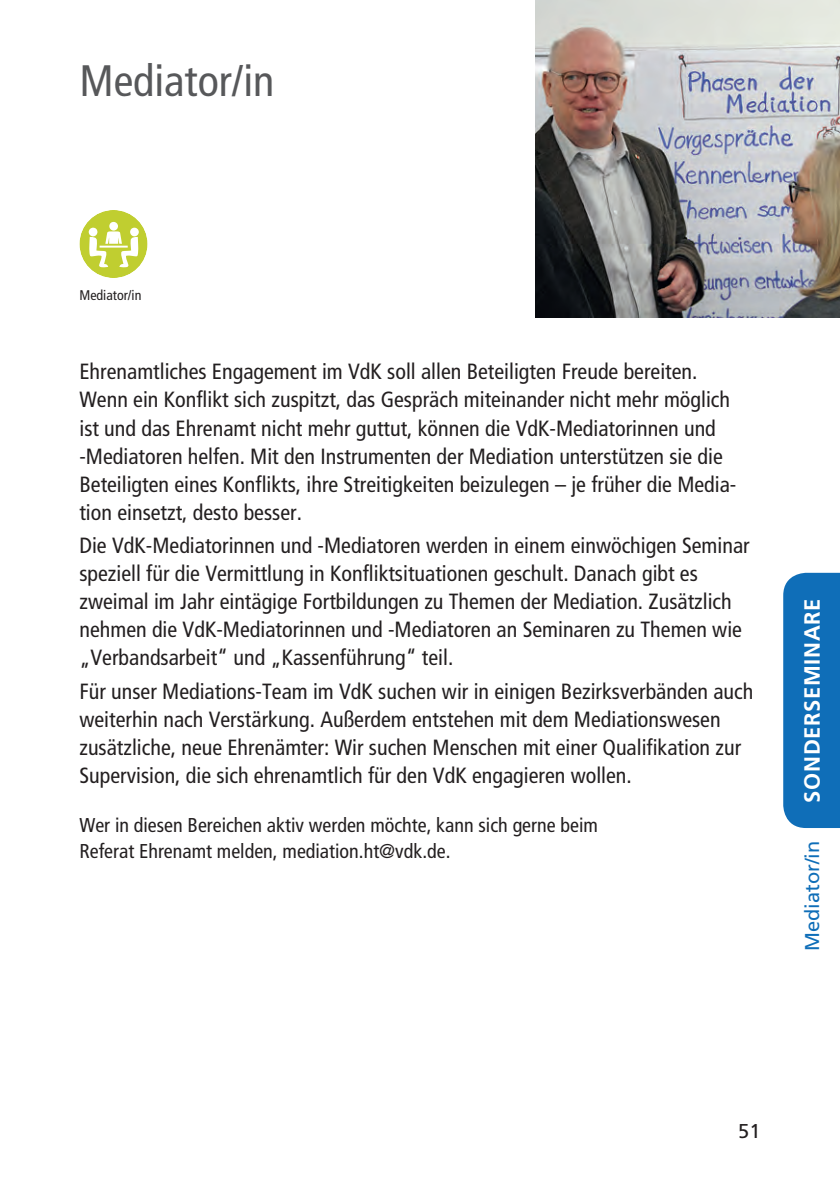
<style>
.page{position:relative;width:840px;height:1191px;background:#fff}
.page>*{position:absolute;margin:0;border:0;box-sizing:border-box;transform-origin:0 0}
.t1{font:condensed 44px "Frutiger LT Std";color:#57585a}
.t2{font:condensed 22px/28px "Frutiger LT Std";color:#231f20}
.t3{font:700 22px "Frutiger LT Std";letter-spacing:.03em;color:#fff}
.t4{font:condensed 20px/26px "Frutiger LT Std";color:#231f20}
.t5{font:20px "Frutiger LT Std";color:#0f6eb8}
.t6{font:20px "Frutiger LT Std";color:#231f20}
.t7{font:condensed 14px "Frutiger LT Std";color:#231f20}
</style>
<div class="page">
<div style="left:783px;top:573px;width:56px;height:255px;background:#0f6eb8"></div>
<img style="left:535px;top:0;width:304px;height:317px">
<div style="left:79px;top:210px;width:68px;height:68px;background:#c0ce30;border-radius:50%"></div>
<div style="left:89px;top:228px;width:8px;height:8px;background:#fff;border-radius:50%"></div>
<div style="left:130px;top:228px;width:9px;height:8px;background:#fff;border-radius:50%"></div>
<div style="left:109px;top:222px;width:9px;height:9px;background:#fff;border-radius:50%"></div>
<svg style="left:89px;top:231px;width:49px;height:36px"></svg>
<h1 class="t1" style="left:79px;top:55px;width:196px">Mediator/in</h1>
<p class="t7" style="left:79px;top:287px;width:63px">Mediator/in</p>
<p class="t2" style="left:79px;top:358px;width:658px">Ehrenamtliches Engagement im VdK soll allen Beteiligten Freude bereiten.<br>Wenn ein Konflikt sich zuspitzt, das Gespräch miteinander nicht mehr möglich ist und das Ehrenamt nicht mehr guttut, können die VdK-Mediatorinnen und -Mediatoren helfen. Mit den Instrumenten der Mediation unterstützen sie die Beteiligten eines Konflikts, ihre Streitigkeiten beizulegen – je früher die Media&shy;tion einsetzt, desto besser.</p>
<p class="t2" style="left:79px;top:532px;width:671px">Die VdK-Mediatorinnen und -Mediatoren werden in einem einwöchigen Seminar speziell für die Vermittlung in Konfliktsituationen geschult. Danach gibt es zweimal im Jahr eintägige Fortbildungen zu Themen der Mediation. Zusätzlich nehmen die VdK-Mediatorinnen und -Mediatoren an Seminaren zu Themen wie „Verbandsarbeit“ und „Kassenführung“ teil.</p>
<p class="t2" style="left:79px;top:677px;width:675px">Für unser Mediations-Team im VdK suchen wir in einigen Bezirksverbänden auch weiterhin nach Verstärkung. Außerdem entstehen mit dem Mediationswesen zusätzliche, neue Ehrenämter: Wir suchen Menschen mit einer Qualifikation zur Supervision, die sich ehrenamtlich für den VdK engagieren wollen.</p>
<p class="t4" style="left:79px;top:812px;width:519px">Wer in diesen Bereichen aktiv werden möchte, kann sich gerne beim<br>Referat Ehrenamt melden, mediation.ht@vdk.de.</p>
<p class="t3" style="left:798px;top:802px;width:206px;rotate:-90deg">SONDERSEMINARE</p>
<p class="t5" style="left:800px;top:950px;width:112px;rotate:-90deg">Mediator/in</p>
<p class="t6" style="left:737px;top:1119px;width:24px">51</p>
</div>
